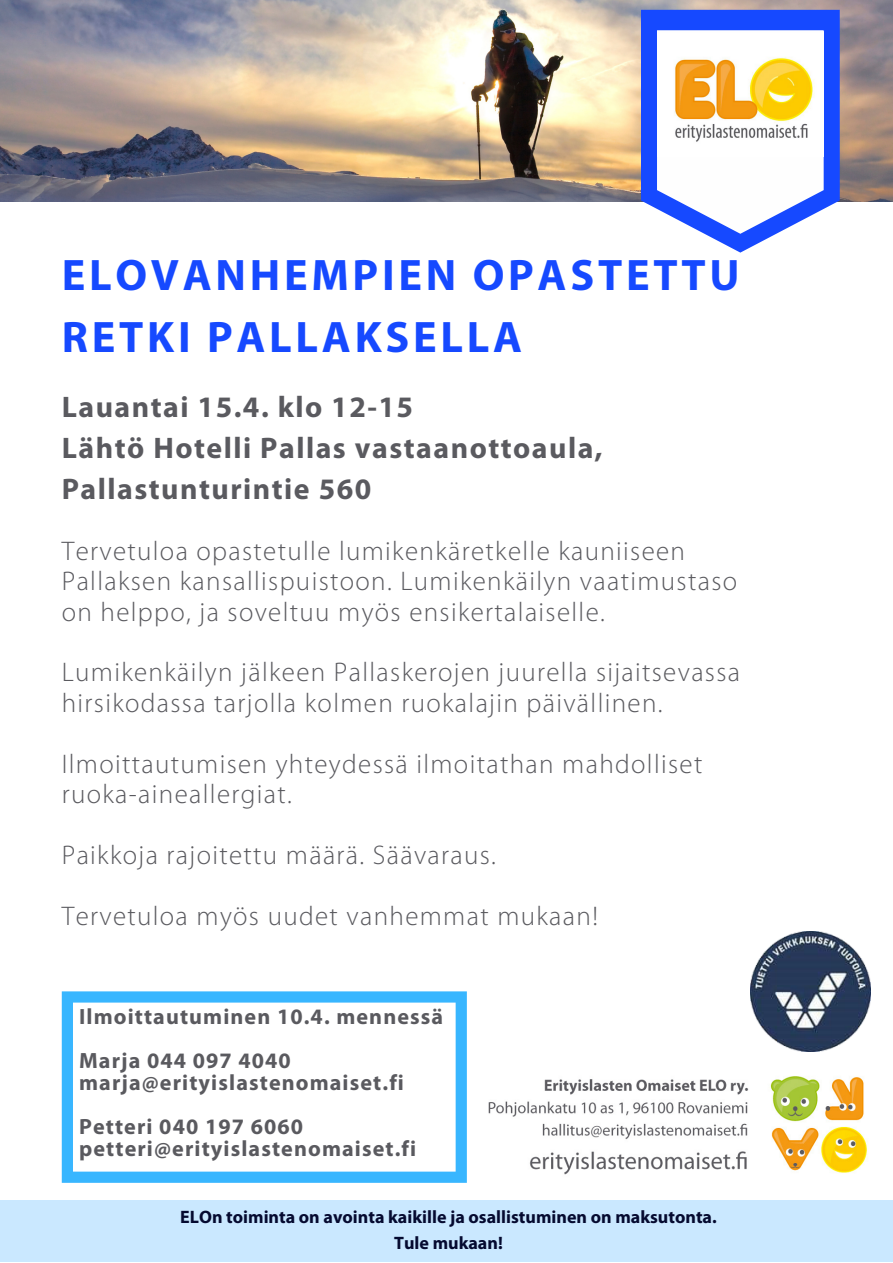
<style>
.page{position:relative;width:893px;height:1263px;background:#fff}
.page>*{position:absolute;margin:0;border:0;box-sizing:border-box;transform-origin:0 0}
.t1{font:700 44.25px/61.9px "Myriad Pro";letter-spacing:.085em;color:#1649ff}
.t2{font:700 29.85px/41.3px "Myriad Pro";letter-spacing:.05em;color:#5a5a5f}
.t3{font:300 27px/30.4px "Myriad Pro";letter-spacing:.05em;color:#5a5a5f}
.t4{font:700 22.12px/43.9px "Myriad Pro";letter-spacing:.05em;color:#5a5a5f}
.t5{font:700 18px/25.3px "Myriad Pro";color:#050a30;text-align:center}
</style>
<div class="page">
<svg style="left:62px;top:991px;width:405px;height:192px"></svg>
<img style="left:0;top:0;width:893px;height:30px">
<svg style="left:641px;top:10px;width:198px;height:243px;fill:#1649ff"></svg>
<img style="left:0;top:30px;width:893px;height:204px">
<div style="left:678px;top:69px;width:125px;height:126px;background:#fefefe;border-radius:50%"></div>
<img style="left:657px;top:31px;width:166px;height:126px">
<div style="left:0;top:1200px;width:893px;height:62px;background:#cae8ff"></div>
<img style="left:488px;top:1076px;width:379px;height:99px">
<img style="left:750px;top:931px;width:121px;height:121px">
<h1 class="t1" style="left:62px;top:248px;width:679px">ELOVANHEMPIEN OPASTETTU<br>RETKI PALLAKSELLA</h1>
<p class="t2" style="left:62px;top:389px;width:542px">Lauantai 15.4. klo 12-15<br>Lähtö Hotelli Pallas vastaanottoaula,<br>Pallastunturintie 560</p>
<p class="t3" style="left:62px;top:538px;width:677px">Tervetuloa opastetulle lumikenkäretkelle kauniiseen<br>Pallaksen kansallispuistoon. Lumikenkäilyn vaatimustaso on helppo, ja soveltuu myös ensikertalaiselle.</p>
<p class="t3" style="left:62px;top:659px;width:680px">Lumikenkäilyn jälkeen Pallaskerojen juurella sijaitsevassa hirsikodassa tarjolla kolmen ruokalajin päivällinen.</p>
<p class="t3" style="left:62px;top:750px;width:642px">Ilmoittautumisen yhteydessä ilmoitathan mahdolliset ruoka-aineallergiat.</p>
<p class="t3" style="left:62px;top:842px;width:436px">Paikkoja rajoitettu määrä. Säävaraus.</p>
<p class="t3" style="left:62px;top:902px;width:537px">Tervetuloa myös uudet vanhemmat mukaan!</p>
<p class="t4" style="left:79px;top:996px;width:366px">Ilmoittautuminen 10.4. mennessä<br>Marja 044 097 4040</p>
<p class="t4" style="left:79px;top:1062px;width:326px">marja@erityislastenomaiset.fi<br>Petteri 040 197 6060</p>
<p class="t4" style="left:79px;top:1128px;width:339px">petteri@erityislastenomaiset.fi</p>
<p class="t5" style="left:180px;top:1206px;width:538px">ELOn toiminta on avointa kaikille ja osallistuminen on maksutonta.<br>Tule mukaan!</p>
</div>
